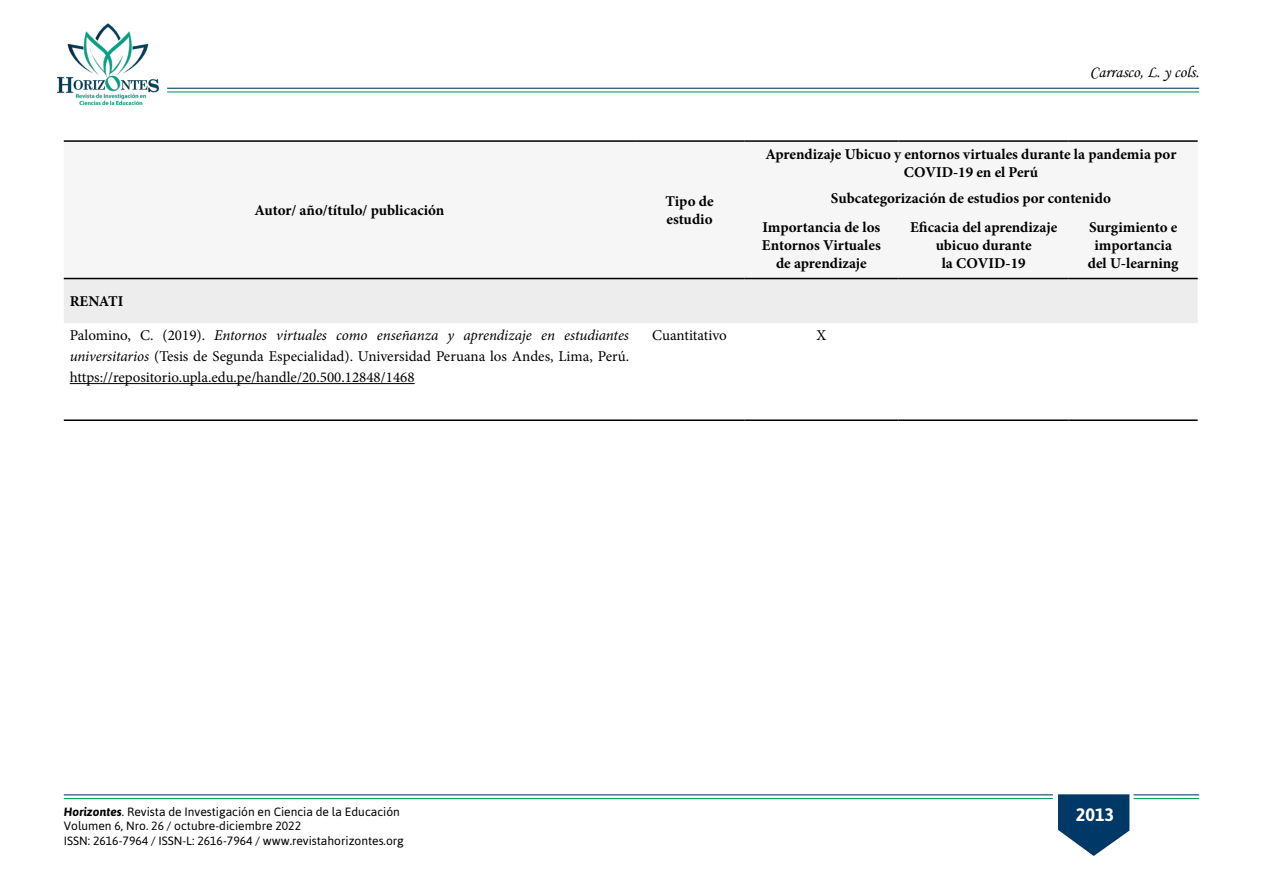
<style>
.page{position:relative;width:1263px;height:893px;background:#fff}
.page>*{position:absolute;margin:0;border:0;box-sizing:border-box;transform-origin:0 0}
.t1{font:700 18px "Asap";color:#fff}
.t2{font:16.5px "Monotype Corsiva";color:#000}
.t3{font:700 15px/18px "Minion Pro";color:#000;text-align:center}
.t4{font:15px/21px "Minion Pro";color:#000;text-align:justify}
.t5{font:12px/14.4px "Asap";color:#000}
.s1{font-style:italic}
.s2{font-weight:700;font-style:italic}
</style>
<div class="page">
<hr style="left:167px;top:91px;width:1032px;height:1px;background:#00975f">
<hr style="left:167px;top:88px;width:1032px;height:1px;background:#003867">
<svg style="left:1058px;top:794px;width:71px;height:62px"></svg>
<img style="left:57px;top:23px;width:113px;height:83px">
<hr style="left:64px;top:798px;width:989px;height:1px;background:#00975f">
<hr style="left:64px;top:794px;width:989px;height:1px;background:#003867">
<hr style="left:1133px;top:798px;width:66px;height:1px;background:#00975f">
<hr style="left:1133px;top:794px;width:66px;height:1px;background:#003867">
<svg style="left:64px;top:277px;width:1134px;height:1px"></svg>
<div style="left:64px;top:279px;width:1134px;height:44px;background:#ededed"></div>
<hr style="left:64px;top:140px;width:571px;height:2px;background:#000">
<hr style="left:635px;top:140px;width:109px;height:2px;background:#000">
<hr style="left:744px;top:140px;width:155px;height:2px;background:#000">
<hr style="left:899px;top:140px;width:170px;height:2px;background:#000">
<hr style="left:1069px;top:140px;width:129px;height:2px;background:#000">
<hr style="left:64px;top:278px;width:571px;height:1px;background:#000">
<hr style="left:635px;top:278px;width:109px;height:1px;background:#000">
<hr style="left:744px;top:278px;width:155px;height:1px;background:#000">
<hr style="left:899px;top:278px;width:170px;height:1px;background:#000">
<hr style="left:1069px;top:278px;width:129px;height:1px;background:#000">
<hr style="left:64px;top:419px;width:571px;height:2px;background:#000">
<hr style="left:635px;top:419px;width:109px;height:2px;background:#000">
<hr style="left:744px;top:419px;width:155px;height:2px;background:#000">
<hr style="left:899px;top:419px;width:170px;height:2px;background:#000">
<hr style="left:1069px;top:419px;width:129px;height:2px;background:#000">
<hr style="left:70px;top:383px;width:345px;height:1px;background:#000">
<p class="t3" style="left:254px;top:201px;width:191px">Autor/ año/título/ publicación</p>
<p class="t3" style="left:665px;top:192px;width:50px;text-align:left">Tipo de estudio</p>
<p class="t2" style="left:1090px;top:62px;width:111px">Carrasco, L. y cols.</p>
<p class="t3" style="left:765px;top:145px;width:412px">Aprendizaje Ubicuo y entornos virtuales durante la pandemia por<br>COVID-19 en el Perú</p>
<p class="t3" style="left:762px;top:184px;width:350px;line-height:28.8px;text-align:left;text-indent:68px">Subcategorización de estudios por contenido<br>Importancia de los</p>
<p class="t3" style="left:762px;top:236px;width:120px">Entornos Virtuales de aprendizaje</p>
<p class="t3" style="left:910px;top:218px;width:149px">Eficacia del aprendizaje ubicuo durante<br>la COVID-19</p>
<p class="t3" style="left:1088px;top:218px;width:92px">Surgimiento e importancia del U-learning</p>
<p class="t3" style="left:70px;top:292px;width:55px">RENATI</p>
<p class="t4" style="left:70px;top:325px;width:561px">Palomino, C. (2019). <span class="s1">Entornos virtuales como enseñanza y aprendizaje en estudiantes universitarios</span> (Tesis de Segunda Especialidad). Universidad Peruana los Andes, Lima, Perú. https://repositorio.upla.edu.pe/handle/20.500.12848/1468</p>
<p class="t4" style="left:652px;top:325px;width:76px">Cuantitativo</p>
<p class="t4" style="left:816px;top:325px;width:11px">X</p>
<p class="t5" style="left:64px;top:804px;width:341px"><span class="s2">Horizontes</span>. Revista de Investigación en Ciencia de la Educación<br>Volumen 6, Nro. 26 / octubre-diciembre 2022<br>ISSN: 2616-7964 / ISSN-L: 2616-7964 / www.revistahorizontes.org</p>
<p class="t1" style="left:1076px;top:804px;width:40px">2013</p>
</div>
